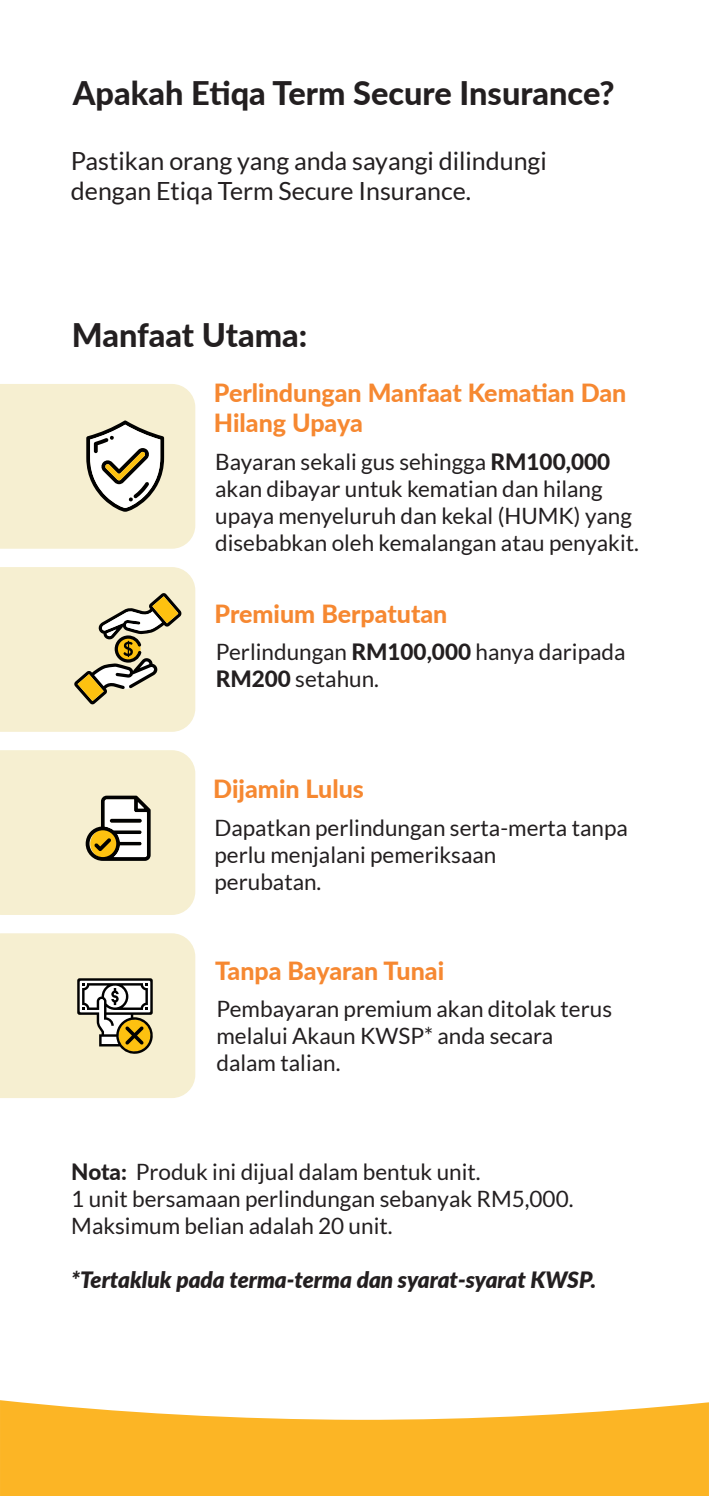
<style>
.page{position:relative;width:709px;height:1496px;background:#fff}
.page>*{position:absolute;margin:0;border:0;box-sizing:border-box;transform-origin:0 0}
.t1{font:800 32.5px "Lato";color:#231f20}
.t2{font:800 25px/30px "Lato";color:#f68831}
.t3{font:25px/30px "Lato";color:#231f20}
.t4{font:22.5px/27px "Lato";color:#231f20}
.t5{font:italic 900 22.5px "Lato";color:#231f20}
.s1{font-weight:800}
</style>
<div class="page">
<svg style="left:0;top:1400px;width:709px;height:95px;fill:#fcb525"></svg>
<svg style="left:0;top:384px;width:195px;height:164px"></svg>
<svg style="left:0;top:567px;width:195px;height:164px"></svg>
<svg style="left:0;top:750px;width:195px;height:165px"></svg>
<svg style="left:0;top:933px;width:195px;height:165px"></svg>
<h1 class="t1" style="left:73px;top:69px;width:543px">Apakah Etiqa Term Secure Insurance?</h1>
<p class="t3" style="left:71px;top:146px;width:477px">Pastikan orang yang anda sayangi dilindungi dengan Etiqa Term Secure Insurance.</p>
<h1 class="t1" style="left:72px;top:310px;width:237px">Manfaat Utama:</h1>
<p class="t2" style="left:214px;top:376px;width:414px">Perlindungan Manfaat Kematian Dan<br>Hilang Upaya</p>
<p class="t4" style="left:215px;top:448px;width:425px">Bayaran sekali gus sehingga <span class="s1">RM100,000 </span>akan dibayar untuk kematian dan hilang upaya menyeluruh dan kekal (HUMK) yang disebabkan oleh kemalangan atau penyakit.</p>
<p class="t2" style="left:214px;top:597px;width:234px">Premium Berpatutan</p>
<p class="t4" style="left:216px;top:638px;width:411px">Perlindungan <span class="s1">RM100,000</span> hanya daripada<br><span class="s1">RM200</span> setahun.</p>
<p class="t2" style="left:213px;top:773px;width:152px">Dijamin Lulus</p>
<p class="t4" style="left:214px;top:814px;width:415px">Dapatkan perlindungan serta-merta tanpa perlu menjalani pemeriksaan<br>perubatan.</p>
<p class="t2" style="left:215px;top:954px;width:230px">Tanpa Bayaran Tunai</p>
<p class="t4" style="left:216px;top:995px;width:397px">Pembayaran premium akan ditolak terus melalui Akaun KWSP* anda secara dalam talian.</p>
<p class="t4" style="left:71px;top:1158px;width:503px"><span class="s1">Nota:</span> Produk ini dijual dalam bentuk unit.<br>1 unit bersamaan perlindungan sebanyak RM5,000.<br>Maksimum belian adalah 20 unit.</p>
<p class="t5" style="left:71px;top:1262px;width:526px">*Tertakluk pada terma-terma dan syarat-syarat KWSP.</p>
</div>
